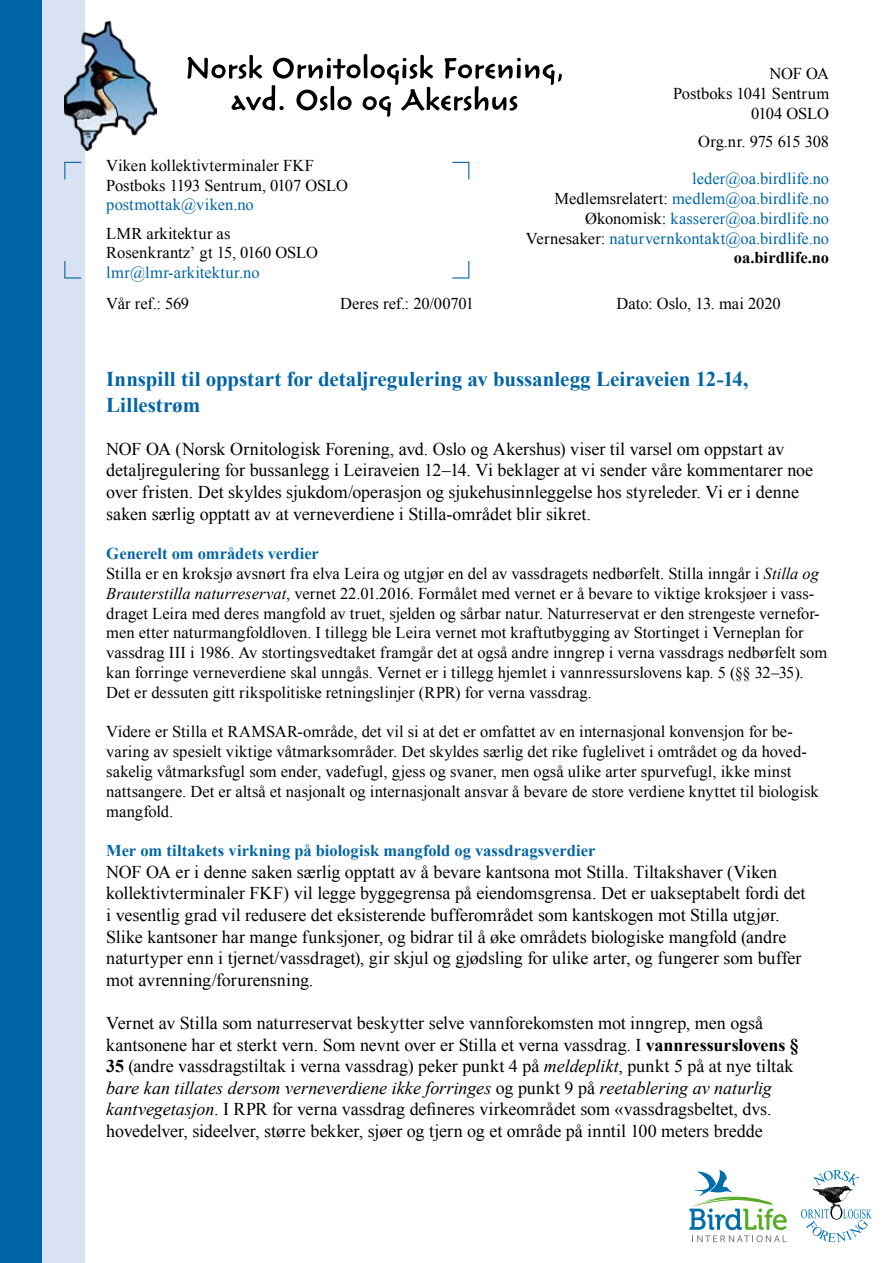
<style>
.page{position:relative;width:893px;height:1263px;background:#fff}
.page>*{position:absolute;margin:0;border:0;box-sizing:border-box;transform-origin:0 0}
.t1{font:700 21px/25.2px "Times New Roman";letter-spacing:-.005em;color:#0065a5}
.t2{font:18px/21.6px "Times New Roman";color:#000}
.t3{font:16.5px/19.8px "Times New Roman";color:#000}
.t4{font:16.5px/19.8px "Times New Roman";letter-spacing:.005em;color:#0065a5;text-align:right}
.t5{font:700 16.5px "Times New Roman";color:#0065a5}
.s1{color:#000}
.s2{font-weight:700;color:#000}
.s3{font-weight:700;color:#0065a5}
.s4{font-style:italic}
.s5{font-weight:700}
</style>
<div class="page">
<div style="left:0;top:0;width:43px;height:1263px;background:#0065a5"></div>
<div style="left:43px;top:0;width:42px;height:1263px;background:#d9e2f2"></div>
<img style="left:65px;top:21px;width:92px;height:130px">
<svg style="left:187px;top:54px;width:375px;height:63px"></svg>
<svg style="left:801px;top:1170px;width:71px;height:72px"></svg>
<svg style="left:689px;top:1170px;width:98px;height:72px"></svg>
<svg style="left:64px;top:162px;width:17px;height:17px"></svg>
<svg style="left:452px;top:162px;width:17px;height:17px"></svg>
<svg style="left:64px;top:261px;width:17px;height:18px"></svg>
<svg style="left:452px;top:261px;width:17px;height:18px"></svg>
<p class="t3" style="left:106px;top:155px;width:243px">Viken kollektivterminaler FKF<br>Postboks 1193 Sentrum, 0107 OSLO</p>
<p class="t4" style="left:106px;top:195px;width:149px">postmottak@viken.no</p>
<p class="t3" style="left:106px;top:223px;width:213px">LMR arkitektur as<br>Rosenkrantz’ gt 15, 0160 OSLO</p>
<p class="t4" style="left:106px;top:263px;width:155px">lmr@lmr-arkitektur.no</p>
<p class="t3" style="left:673px;top:64px;width:158px;text-align:right">NOF OA<br>Postboks 1041 Sentrum<br>0104 OSLO</p>
<p class="t3" style="left:698px;top:132px;width:132px">Org.nr. 975 615 308</p>
<p class="t4" style="left:526px;top:169px;width:305px">leder@oa.birdlife.no<br><span class="s1">Medlemsrelatert:</span> medlem@oa.birdlife.no <span class="s1">Økonomisk:</span> kasserer@oa.birdlife.no <span class="s1">Vernesaker:</span> naturvernkontakt@oa.birdlife.no <span class="s2">oa.birdlife.no</span></p>
<p class="t3" style="left:106px;top:293px;width:84px">Vår ref.: 569</p>
<p class="t3" style="left:340px;top:293px;width:135px">Deres ref.: 20/00701</p>
<p class="t3" style="left:617px;top:293px;width:166px">Dato: Oslo, 13. mai 2020</p>
<p class="t1" style="left:106px;top:366px;width:644px">Innspill til oppstart for detaljregulering av bussanlegg Leiraveien 12-14,<br>Lillestrøm</p>
<p class="t2" style="left:106px;top:438px;width:708px">NOF OA (Norsk Ornitologisk Forening, avd. Oslo og Akershus) viser til varsel om oppstart av detaljregulering for bussanlegg i Leiraveien 12–14. Vi beklager at vi sender våre kommentarer noe over fristen. Det skyldes sjukdom/operasjon og sjukehusinnleggelse hos styreleder. Vi er i denne saken særlig opptatt av at verneverdiene i Stilla-området blir sikret.</p>
<p class="t3" style="left:106px;top:543px;width:722px"><span class="s3">Generelt om områdets verdier<br></span>Stilla er en kroksjø avsnørt fra elva Leira og utgjør en del av vassdragets nedbørfelt. Stilla inngår i <span class="s4">Stilla og Brauterstilla naturreservat</span>, vernet 22.01.2016. Formålet med vernet er å bevare to viktige kroksjøer i vass&shy;draget Leira med deres mangfold av truet, sjelden og sårbar natur. Naturreservat er den strengeste vernefor&shy;men etter naturmangfoldloven. I tillegg ble Leira vernet mot kraftutbygging av Stortinget i Verneplan for vassdrag III i 1986. Av stortingsvedtaket framgår det at også andre inngrep i verna vassdrags nedbørfelt som kan forringe verneverdiene skal unngås. Vernet er i tillegg hjemlet i vannressurslovens kap. 5 (§§ 32–35).<br>Det er dessuten gitt rikspolitiske retningslinjer (RPR) for verna vassdrag.</p>
<p class="t3" style="left:106px;top:722px;width:714px">Videre er Stilla et RAMSAR-område, det vil si at det er omfattet av en internasjonal konvensjon for be&shy;varing av spesielt viktige våtmarksområder. Det skyldes særlig det rike fuglelivet i omtrådet og da hoved&shy;sakelig våtmarksfugl som ender, vadefugl, gjess og svaner, men også ulike arter spurvefugl, ikke minst nattsangere. Det er altså et nasjonalt og internasjonalt ansvar å bevare de store verdiene knyttet til biologisk mangfold.</p>
<p class="t5" style="left:106px;top:839px;width:490px">Mer om tiltakets virkning på biologisk mangfold og vassdragsverdier</p>
<p class="t2" style="left:106px;top:861px;width:701px">NOF OA er i denne saken særlig opptatt av å bevare kantsona mot Stilla. Tiltakshaver (Viken kollektivterminaler FKF) vil legge byggegrensa på eiendomsgrensa. Det er uakseptabelt fordi det i vesentlig grad vil redusere det eksisterende bufferområdet som kantskogen mot Stilla utgjør.<br>Slike kantsoner har mange funksjoner, og bidrar til å øke områdets biologiske mangfold (andre naturtyper enn i tjernet/vassdraget), gir skjul og gjødsling for ulike arter, og fungerer som buffer mot avrenning/forurensning.</p>
<p class="t2" style="left:106px;top:1012px;width:694px">Vernet av Stilla som naturreservat beskytter selve vannforekomsten mot inngrep, men også kantsonene har et sterkt vern. Som nevnt over er Stilla et verna vassdrag. I <span class="s5">vannressurslovens § 35</span> (andre vassdragstiltak i verna vassdrag) peker punkt 4 på <span class="s4">meldeplikt</span>, punkt 5 på at nye tiltak <span class="s4">bare kan tillates dersom verneverdiene ikke forringes</span> og punkt 9 på <span class="s4">reetablering av naturlig kantvegetasjon</span>. I RPR for verna vassdrag defineres virkeområdet som «vassdragsbeltet, dvs. hovedelver, sideelver, større bekker, sjøer og tjern og et område på inntil 100 meters bredde</p>
</div>
